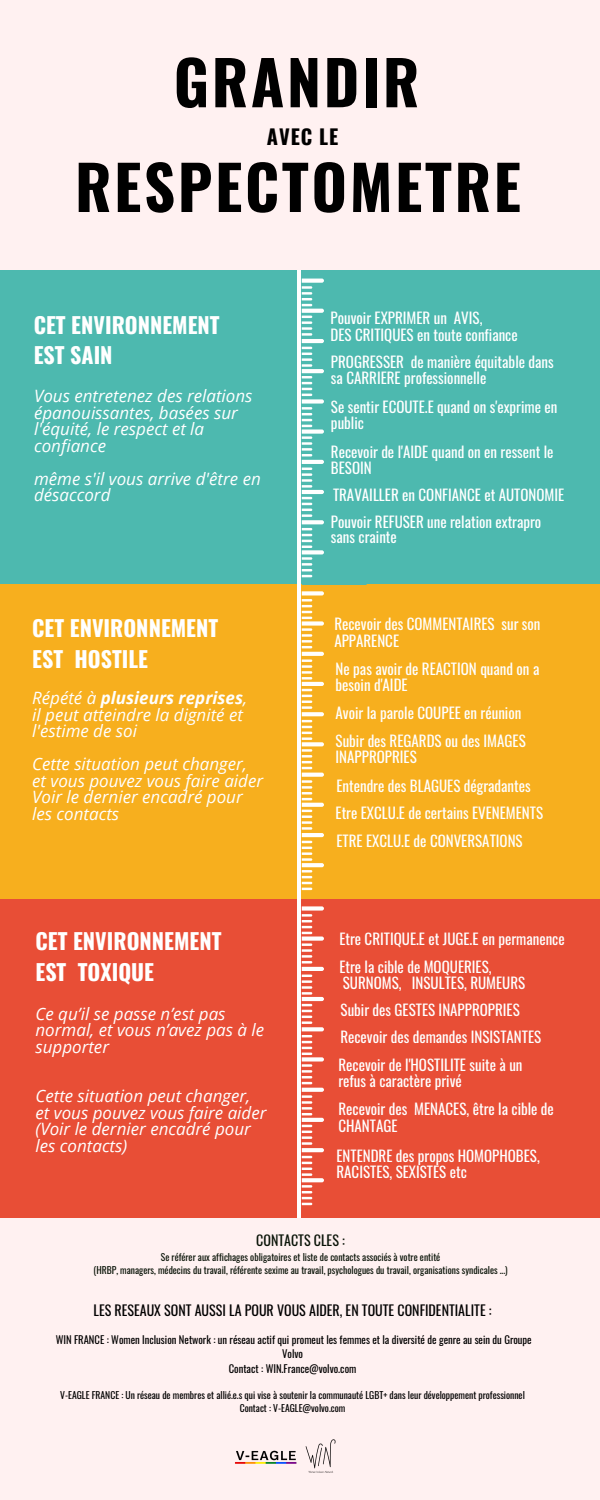
<style>
.page{position:relative;width:600px;height:1500px;background:#fff1f1}
.page>*{position:absolute;margin:0;border:0;box-sizing:border-box;transform-origin:0 0}
.t1{font:700 60.8px "Oswald";letter-spacing:.045em;color:#000}
.t2{font:700 22px/30.8px "Oswald";color:#fff}
.t3{font:700 20.4px "Oswald";letter-spacing:.045em;color:#000}
.t4{font:italic 17px/16.5px "Open Sans";color:#fff}
.t5{font:15px/16.5px "Oswald";color:#fff}
.t6{font:14px "Oswald";color:#000}
.t7{font:14px "Oswald";color:#091307}
.t8{font:10.6px/14.2px "Oswald";color:#000;text-align:center}
.t9{font:9.6px/12.8px "Oswald";color:#091307;text-align:center}
.t10{font:9.6px/12.8px "Oswald";color:#000;text-align:center}
.s1{font-weight:700}
</style>
<div class="page">
<div style="left:0;top:270px;width:600px;height:315px;background:#4db9af"></div>
<div style="left:0;top:585px;width:600px;height:314px;background:#f7af1e"></div>
<div style="left:0;top:899px;width:600px;height:319px;background:#e84e36"></div>
<img style="left:235px;top:1450px;width:62px;height:14px">
<img style="left:305px;top:1439px;width:31px;height:34px">
<svg style="left:297px;top:270px;width:4px;height:296px"></svg>
<svg style="left:209px;top:566px;width:250px;height:315px"></svg>
<svg style="left:301px;top:278px;width:24px;height:603px"></svg>
<svg style="left:297px;top:881px;width:16px;height:337px;fill:#fff"></svg>
<svg style="left:301px;top:900px;width:23px;height:308px"></svg>
<h1 class="t1" style="left:174px;top:35px;width:247px">GRANDIR</h1>
<h3 class="t3" style="left:267px;top:121px;width:73px">AVEC LE</h3>
<h1 class="t1" style="left:75px;top:139px;width:447px">RESPECTOMETRE</h1>
<h2 class="t2" style="left:34px;top:308px;width:188px">CET ENVIRONNEMENT<br>EST SAIN</h2>
<p class="t4" style="left:34px;top:388px;width:220px">Vous entretenez des relations épanouissantes, basées sur l'équité, le respect et la confiance</p>
<p class="t4" style="left:34px;top:470px;width:228px">même s'il vous arrive d'être en désaccord</p>
<h2 class="t2" style="left:32px;top:612px;width:188px">CET ENVIRONNEMENT<br>EST HOSTILE</h2>
<p class="t4" style="left:32px;top:689px;width:216px">Répété à <span class="s1">plusieurs reprises</span>, il peut atteindre la dignité et l'estime de soi</p>
<p class="t4" style="left:32px;top:755px;width:232px">Cette situation peut changer, et vous pouvez vous faire aider<br>Voir le dernier encadré pour les contacts</p>
<h2 class="t2" style="left:36px;top:925px;width:188px">CET ENVIRONNEMENT<br>EST TOXIQUE</h2>
<p class="t4" style="left:36px;top:1005px;width:230px">Ce qu’il se passe n’est pas normal, et vous n’avez pas à le supporter</p>
<p class="t4" style="left:36px;top:1087px;width:232px">Cette situation peut changer, et vous pouvez vous faire aider (Voir le dernier encadré pour les contacts)</p>
<p class="t5" style="left:331px;top:309px;width:189px">Pouvoir EXPRIMER un AVIS,<br>DES CRITIQUES en toute confiance</p>
<p class="t5" style="left:331px;top:353px;width:224px;line-height:15.8px">PROGRESSER de manière équitable dans sa CARRIERE professionnelle</p>
<p class="t5" style="left:331px;top:398px;width:228px;line-height:15.8px">Se sentir ECOUTE.E quand on s'exprime en public</p>
<p class="t5" style="left:331px;top:443px;width:224px;line-height:15.8px">Recevoir de l'AIDE quand on en ressent le<br>BESOIN</p>
<p class="t5" style="left:331px;top:480px;width:235px;line-height:27px">TRAVAILLER en CONFIANCE et AUTONOMIE<br>Pouvoir REFUSER une relation extrapro</p>
<p class="t5" style="left:331px;top:528px;width:67px">sans crainte</p>
<p class="t5" style="left:334px;top:615px;width:208px">Recevoir des COMMENTAIRES sur son<br>APPARENCE</p>
<p class="t5" style="left:336px;top:660px;width:205px">Ne pas avoir de REACTION quand on a besoin d'AIDE</p>
<p class="t5" style="left:336px;top:704px;width:187px">Avoir la parole COUPEE en réunion</p>
<p class="t5" style="left:336px;top:732px;width:192px">Subir des REGARDS ou des IMAGES<br>INAPPROPRIES</p>
<p class="t5" style="left:336px;top:777px;width:196px">Entendre des BLAGUES dégradantes</p>
<p class="t5" style="left:336px;top:804px;width:209px">Etre EXCLU.E de certains EVENEMENTS</p>
<p class="t5" style="left:336px;top:832px;width:188px">ETRE EXCLU.E de CONVERSATIONS</p>
<p class="t5" style="left:339px;top:924px;width:227px;line-height:27.8px">Etre CRITIQUE.E et JUGE.E en permanence<br>Etre la cible de MOQUERIES,</p>
<p class="t5" style="left:343px;top:974px;width:184px">SURNOMS, INSULTES, RUMEURS</p>
<p class="t5" style="left:340px;top:1028px;width:202px">Recevoir des demandes INSISTANTES</p>
<p class="t5" style="left:341px;top:1001px;width:181px">Subir des GESTES INAPPROPRIES</p>
<p class="t5" style="left:338px;top:1056px;width:186px">Recevoir de l'HOSTILITE suite à un refus à caractère privé</p>
<p class="t5" style="left:338px;top:1100px;width:217px">Recevoir des MENACES, être la cible de<br>CHANTAGE</p>
<p class="t5" style="left:336px;top:1147px;width:205px;line-height:15.8px">ENTENDRE des propos HOMOPHOBES,<br>RACISTES, SEXISTES etc</p>
<p class="t7" style="left:256px;top:1229px;width:90px">CONTACTS CLES :</p>
<p class="t9" style="left:93px;top:1250px;width:416px">Se référer aux affichages obligatoires et liste de contacts associés à votre entité<br>(HRBP, managers, médecins du travail, référente sexime au travail, psychologues du travail, organisations syndicales ...)</p>
<p class="t6" style="left:93px;top:1299px;width:400px">LES RESEAUX SONT AUSSI LA POUR VOUS AIDER, EN TOUTE CONFIDENTIALITE :</p>
<p class="t8" style="left:56px;top:1332px;width:478px">WIN FRANCE : Women Inclusion Network : un réseau actif qui promeut les femmes et la diversité de genre au sein du Groupe<br>Volvo<br>Contact : WIN.France@volvo.com</p>
<p class="t10" style="left:60px;top:1388px;width:466px">V-EAGLE FRANCE : Un réseau de membres et allié.e.s qui vise à soutenir la communauté LGBT+ dans leur développement professionnel<br>Contact : V-EAGLE@volvo.com</p>
</div>
